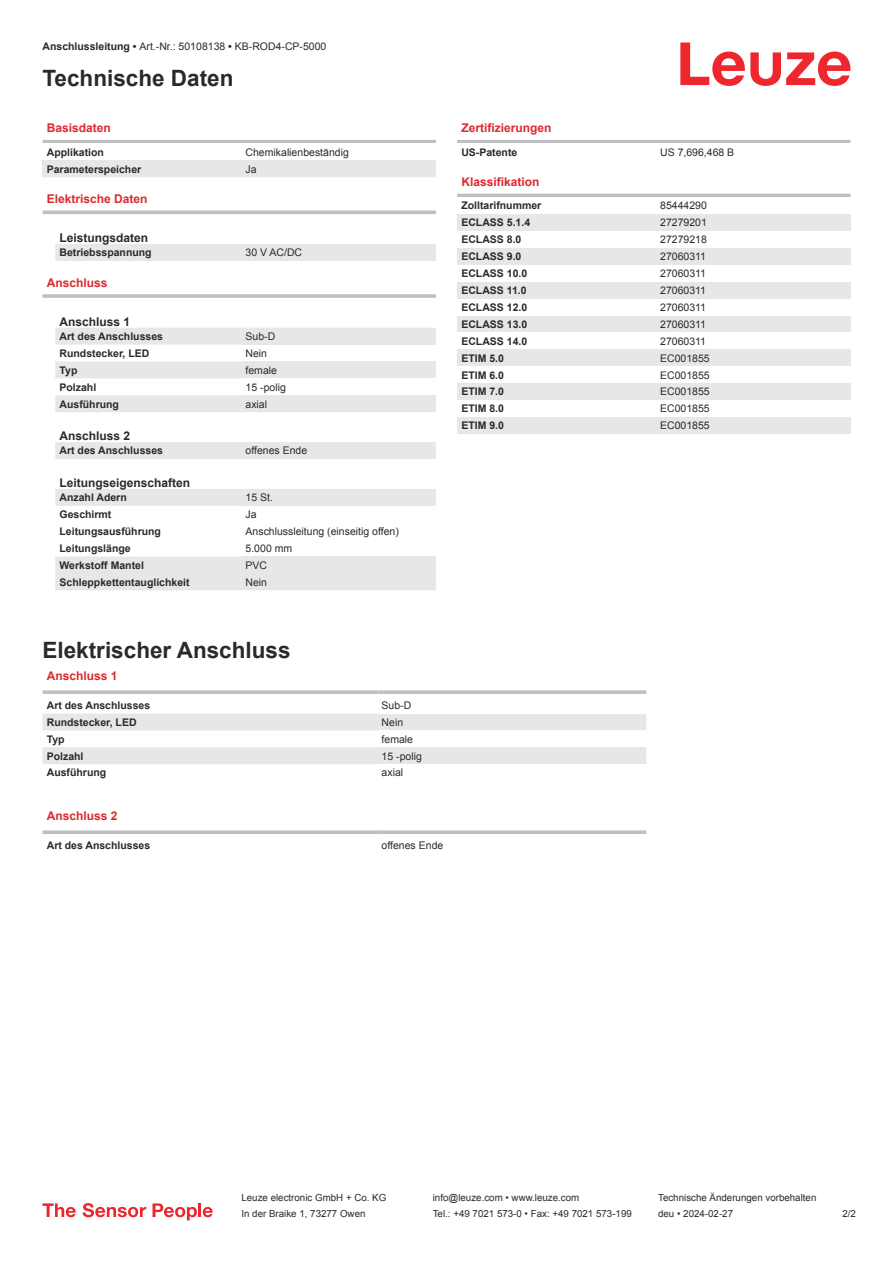
<style>
.page{position:relative;width:893px;height:1263px;background:#fff}
.page>*{position:absolute;margin:0;border:0;box-sizing:border-box;transform-origin:0 0}
.t1{font:700 22.5px "Arial";color:#2b292a}
.t2{font:700 12px "Arial";color:#db2a30}
.t3{font:700 12px "Arial";color:#2b292a}
.t4{font:700 10.5px "Arial";color:#2b292a}
.t5{font:10.5px "Arial";color:#2b292a}
.t6{font:9.75px "Arial";color:#2b292a}
.s1{font-weight:700}
</style>
<div class="page">
<svg style="left:680px;top:43px;width:170px;height:43px"></svg>
<svg style="left:55px;top:244px;width:187px;height:346px"></svg>
<hr style="left:43px;top:140px;width:393px;height:3px;background:#bdbfc1">
<div style="left:43px;top:160px;width:199px;height:17px;background:#e6e7e9"></div>
<div style="left:242px;top:160px;width:194px;height:17px;background:#e6e7e9"></div>
<hr style="left:43px;top:211px;width:393px;height:3px;background:#bdbfc1">
<div style="left:242px;top:244px;width:194px;height:17px;background:#e6e7e9"></div>
<div style="left:43px;top:278px;width:393px;height:18px;background:#fff"></div>
<hr style="left:43px;top:294px;width:393px;height:4px;background:#c7c9ca">
<div style="left:242px;top:328px;width:194px;height:17px;background:#e6e7e9"></div>
<div style="left:242px;top:361px;width:194px;height:17px;background:#e6e7e9"></div>
<div style="left:242px;top:395px;width:194px;height:17px;background:#e6e7e9"></div>
<div style="left:242px;top:442px;width:194px;height:17px;background:#e6e7e9"></div>
<div style="left:242px;top:489px;width:194px;height:17px;background:#e6e7e9"></div>
<div style="left:242px;top:556px;width:194px;height:17px;background:#e6e7e9"></div>
<div style="left:242px;top:573px;width:194px;height:17px;background:#e6e7e9"></div>
<svg style="left:43px;top:713px;width:335px;height:51px"></svg>
<svg style="left:43px;top:690px;width:335px;height:4px"></svg>
<svg style="left:378px;top:690px;width:268px;height:4px"></svg>
<div style="left:378px;top:713px;width:268px;height:17px;background:#e6e7e9"></div>
<div style="left:378px;top:747px;width:268px;height:17px;background:#e6e7e9"></div>
<svg style="left:43px;top:830px;width:335px;height:4px"></svg>
<svg style="left:378px;top:830px;width:268px;height:4px"></svg>
<hr style="left:457px;top:140px;width:393px;height:3px;background:#bdbfc1">
<hr style="left:457px;top:194px;width:393px;height:3px;background:#bdbfc1">
<div style="left:457px;top:214px;width:200px;height:17px;background:#e6e7e9"></div>
<div style="left:657px;top:214px;width:193px;height:17px;background:#e6e7e9"></div>
<div style="left:457px;top:248px;width:200px;height:17px;background:#e6e7e9"></div>
<div style="left:657px;top:248px;width:193px;height:17px;background:#e6e7e9"></div>
<div style="left:457px;top:282px;width:200px;height:17px;background:#e6e7e9"></div>
<div style="left:657px;top:282px;width:193px;height:17px;background:#e6e7e9"></div>
<div style="left:457px;top:316px;width:200px;height:16px;background:#e6e7e9"></div>
<div style="left:657px;top:316px;width:193px;height:16px;background:#e6e7e9"></div>
<div style="left:457px;top:349px;width:200px;height:17px;background:#e6e7e9"></div>
<div style="left:657px;top:349px;width:193px;height:17px;background:#e6e7e9"></div>
<div style="left:457px;top:383px;width:200px;height:17px;background:#e6e7e9"></div>
<div style="left:657px;top:383px;width:193px;height:17px;background:#e6e7e9"></div>
<div style="left:457px;top:417px;width:200px;height:17px;background:#e6e7e9"></div>
<div style="left:657px;top:417px;width:193px;height:17px;background:#e6e7e9"></div>
<svg style="left:43px;top:1203px;width:33px;height:14px"></svg>
<svg style="left:83px;top:1203px;width:63px;height:14px"></svg>
<svg style="left:153px;top:1203px;width:44px;height:17px"></svg>
<hr style="left:198px;top:1203px;width:3px;height:14px;background:#ed272d">
<svg style="left:203px;top:1207px;width:10px;height:10px"></svg>
<p class="t5" style="left:43px;top:43px;width:285px"><span class="s1">Anschlussleitung •</span> Art.-Nr.: 50108138 <span class="s1">•</span> KB-ROD4-CP-5000</p>
<h1 class="t1" style="left:43px;top:70px;width:192px">Technische Daten</h1>
<p class="t2" style="left:47px;top:123px;width:66px">Basisdaten</p>
<p class="t4" style="left:47px;top:148px;width:59px">Applikation</p>
<p class="t5" style="left:246px;top:148px;width:105px">Chemikalienbeständig</p>
<p class="t4" style="left:47px;top:165px;width:96px">Parameterspeicher</p>
<p class="t5" style="left:246px;top:165px;width:13px">Ja</p>
<p class="t2" style="left:47px;top:194px;width:102px">Elektrische Daten</p>
<p class="t3" style="left:60px;top:233px;width:90px">Leistungsdaten</p>
<p class="t4" style="left:60px;top:249px;width:94px">Betriebsspannung</p>
<p class="t5" style="left:246px;top:249px;width:58px">30 V AC/DC</p>
<p class="t2" style="left:47px;top:278px;width:62px">Anschluss</p>
<p class="t3" style="left:60px;top:317px;width:72px">Anschluss 1</p>
<p class="t4" style="left:60px;top:332px;width:105px">Art des Anschlusses</p>
<p class="t5" style="left:246px;top:332px;width:31px">Sub-D</p>
<p class="t4" style="left:60px;top:349px;width:91px">Rundstecker, LED</p>
<p class="t5" style="left:246px;top:349px;width:23px">Nein</p>
<p class="t4" style="left:60px;top:366px;width:19px">Typ</p>
<p class="t5" style="left:246px;top:366px;width:33px">female</p>
<p class="t4" style="left:60px;top:383px;width:38px">Polzahl</p>
<p class="t5" style="left:246px;top:383px;width:42px">15 -polig</p>
<p class="t4" style="left:60px;top:400px;width:61px">Ausführung</p>
<p class="t5" style="left:246px;top:400px;width:23px">axial</p>
<p class="t3" style="left:60px;top:431px;width:72px">Anschluss 2</p>
<p class="t4" style="left:60px;top:447px;width:105px">Art des Anschlusses</p>
<p class="t5" style="left:246px;top:447px;width:63px">offenes Ende</p>
<p class="t3" style="left:60px;top:478px;width:132px">Leitungseigenschaften</p>
<p class="t4" style="left:60px;top:493px;width:69px">Anzahl Adern</p>
<p class="t5" style="left:246px;top:493px;width:29px">15 St.</p>
<p class="t4" style="left:60px;top:510px;width:53px">Geschirmt</p>
<p class="t5" style="left:246px;top:510px;width:13px">Ja</p>
<p class="t4" style="left:60px;top:527px;width:103px">Leitungsausführung</p>
<p class="t5" style="left:246px;top:527px;width:155px">Anschlussleitung (einseitig offen)</p>
<p class="t4" style="left:60px;top:544px;width:73px">Leitungslänge</p>
<p class="t5" style="left:246px;top:544px;width:48px">5.000 mm</p>
<p class="t4" style="left:60px;top:561px;width:86px">Werkstoff Mantel</p>
<p class="t5" style="left:246px;top:561px;width:23px">PVC</p>
<p class="t4" style="left:60px;top:578px;width:132px">Schleppkettentauglichkeit</p>
<p class="t5" style="left:246px;top:578px;width:23px">Nein</p>
<p class="t2" style="left:461px;top:123px;width:92px">Zertifizierungen</p>
<p class="t4" style="left:461px;top:148px;width:58px">US-Patente</p>
<p class="t5" style="left:660px;top:148px;width:76px">US 7,696,468 B</p>
<p class="t2" style="left:461px;top:177px;width:80px">Klassifikation</p>
<p class="t4" style="left:461px;top:202px;width:81px">Zolltarifnummer</p>
<p class="t5" style="left:660px;top:202px;width:48px">85444290</p>
<p class="t4" style="left:461px;top:219px;width:70px">ECLASS 5.1.4</p>
<p class="t5" style="left:660px;top:219px;width:48px">27279201</p>
<p class="t4" style="left:461px;top:236px;width:62px">ECLASS 8.0</p>
<p class="t5" style="left:660px;top:236px;width:48px">27279218</p>
<p class="t4" style="left:461px;top:252px;width:62px">ECLASS 9.0</p>
<p class="t5" style="left:660px;top:252px;width:47px">27060311</p>
<p class="t4" style="left:461px;top:269px;width:67px">ECLASS 10.0</p>
<p class="t5" style="left:660px;top:269px;width:47px">27060311</p>
<p class="t4" style="left:461px;top:286px;width:67px">ECLASS 11.0</p>
<p class="t5" style="left:660px;top:286px;width:47px">27060311</p>
<p class="t4" style="left:461px;top:303px;width:67px">ECLASS 12.0</p>
<p class="t5" style="left:660px;top:303px;width:47px">27060311</p>
<p class="t4" style="left:461px;top:320px;width:67px">ECLASS 13.0</p>
<p class="t5" style="left:660px;top:320px;width:47px">27060311</p>
<p class="t4" style="left:461px;top:337px;width:67px">ECLASS 14.0</p>
<p class="t5" style="left:660px;top:337px;width:47px">27060311</p>
<p class="t4" style="left:461px;top:354px;width:44px">ETIM 5.0</p>
<p class="t5" style="left:660px;top:354px;width:51px">EC001855</p>
<p class="t4" style="left:461px;top:371px;width:44px">ETIM 6.0</p>
<p class="t5" style="left:660px;top:371px;width:51px">EC001855</p>
<p class="t4" style="left:461px;top:388px;width:44px">ETIM 7.0</p>
<p class="t5" style="left:660px;top:388px;width:51px">EC001855</p>
<p class="t4" style="left:461px;top:405px;width:44px">ETIM 8.0</p>
<p class="t5" style="left:660px;top:405px;width:51px">EC001855</p>
<p class="t4" style="left:461px;top:422px;width:44px">ETIM 9.0</p>
<p class="t5" style="left:660px;top:422px;width:51px">EC001855</p>
<h1 class="t1" style="left:43px;top:641px;width:250px">Elektrischer Anschluss</h1>
<p class="t2" style="left:47px;top:671px;width:72px">Anschluss 1</p>
<p class="t4" style="left:47px;top:701px;width:105px">Art des Anschlusses</p>
<p class="t5" style="left:382px;top:701px;width:31px">Sub-D</p>
<p class="t4" style="left:47px;top:718px;width:91px">Rundstecker, LED</p>
<p class="t5" style="left:382px;top:718px;width:23px">Nein</p>
<p class="t4" style="left:47px;top:735px;width:19px">Typ</p>
<p class="t5" style="left:382px;top:735px;width:33px">female</p>
<p class="t4" style="left:47px;top:752px;width:38px">Polzahl</p>
<p class="t5" style="left:382px;top:752px;width:42px">15 -polig</p>
<p class="t4" style="left:47px;top:769px;width:61px">Ausführung</p>
<p class="t5" style="left:382px;top:769px;width:23px">axial</p>
<p class="t2" style="left:47px;top:811px;width:72px">Anschluss 2</p>
<p class="t4" style="left:47px;top:841px;width:105px">Art des Anschlusses</p>
<p class="t5" style="left:382px;top:841px;width:63px">offenes Ende</p>
<p class="t6" style="left:241px;top:1194px;width:146px">Leuze electronic GmbH + Co. KG</p>
<p class="t6" style="left:433px;top:1194px;width:148px">info@leuze.com • www.leuze.com</p>
<p class="t6" style="left:658px;top:1194px;width:160px">Technische Änderungen vorbehalten</p>
<p class="t6" style="left:241px;top:1210px;width:126px">In der Braike 1, 73277 Owen</p>
<p class="t6" style="left:433px;top:1210px;width:201px">Tel.: +49 7021 573-0 • Fax: +49 7021 573-199</p>
<p class="t6" style="left:658px;top:1210px;width:76px">deu • 2024-02-27</p>
<p class="t6" style="left:842px;top:1210px;width:15px">2 /2</p>
</div>
